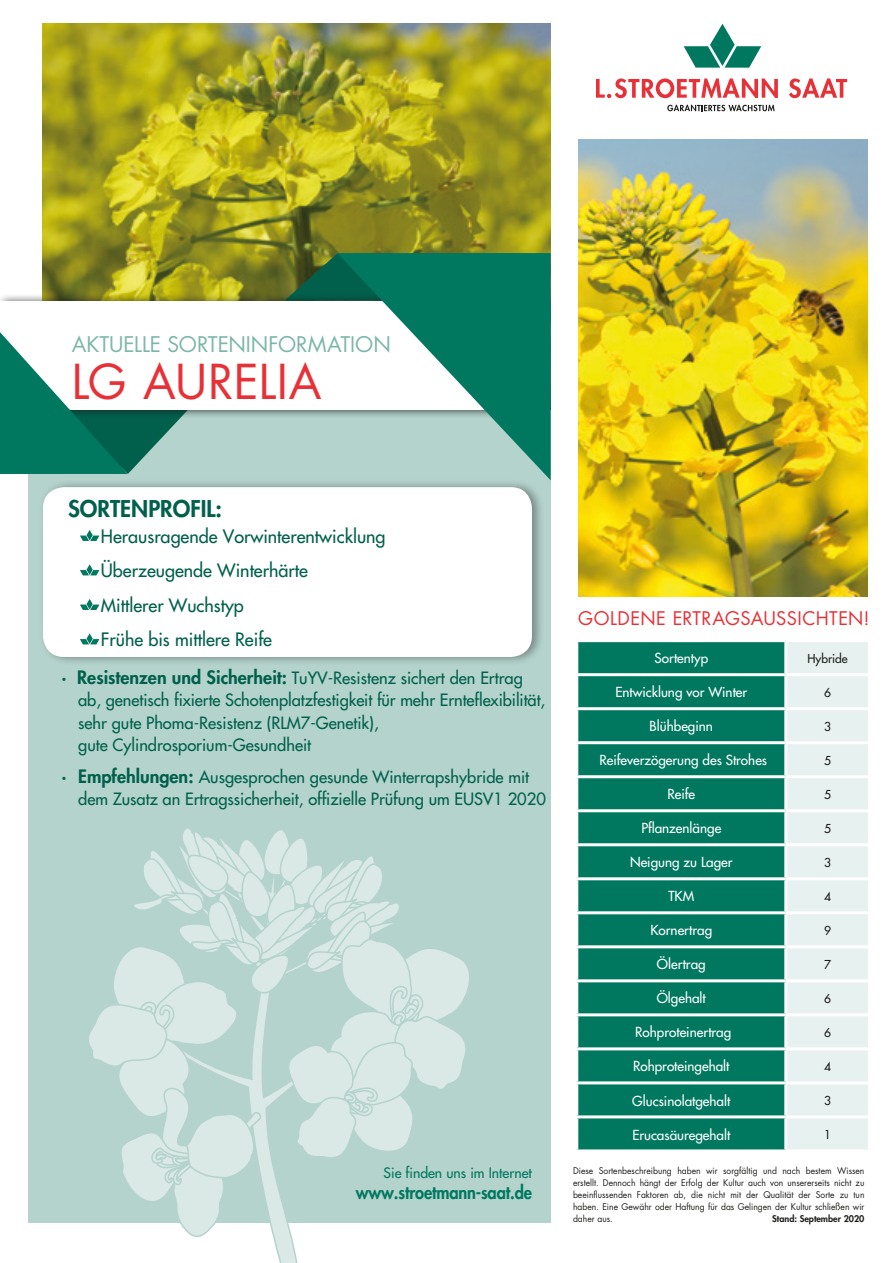
<style>
.page{position:relative;width:893px;height:1263px;background:#fff}
.page>*{position:absolute;margin:0;border:0;box-sizing:border-box;transform-origin:0 0}
.t1{font:46.8px "Futura Std";color:#e73137}
.t2{font:800 22.5px "Futura Std";color:#00604c}
.t3{font:21px "Futura Std";color:#7db6a9}
.t4{font:18.3px "Futura Std";letter-spacing:.025em;color:#e73137}
.t5{font:500 18px/34.5px "Futura Std";color:#00604c}
.t6{font:800 18px "Futura Std";letter-spacing:-.01em;color:#007860;scale:.91 1}
.t7{font:500 16.5px/22.5px "Futura Std";color:#00604c}
.t8{font:500 13.95px "Futura Std";color:#007860}
.t9{font:500 13.5px "Futura Std";color:#fff}
.t10{font:500 12px "Futura Std";color:#1d1d1b}
.t11{font:9px/12px "Futura Std";color:#1d1d1b;text-align:justify;scale:.95 1}
.t12{font:800 9px "Futura Std";color:#1d1d1b}
.s1{font-weight:800;font-size:18px}
</style>
<div class="page">
<div style="left:28px;top:391px;width:523px;height:831px;background:#b4d3cc"></div>
<img style="left:43px;top:24px;width:508px;height:268px">
<svg style="left:284px;top:253px;width:53px;height:39px;background:#396231"></svg>
<div style="left:0;top:292px;width:531px;height:126px;background:#1d1d1b;opacity:.75"></div>
<div style="left:0;top:301px;width:519px;height:109px;background:#fff"></div>
<div style="left:39px;top:479px;width:505px;height:186px;background:#1d1d1b;opacity:.4"></div>
<div style="left:43px;top:487px;width:489px;height:170px;background:#fff;border-radius:21px"></div>
<svg style="left:337px;top:253px;width:214px;height:227px;fill:#007860"></svg>
<svg style="left:0;top:332px;width:188px;height:142px"></svg>
<svg style="left:80px;top:530px;width:19px;height:11px"></svg>
<svg style="left:80px;top:564px;width:19px;height:11px"></svg>
<svg style="left:80px;top:599px;width:19px;height:11px"></svg>
<svg style="left:80px;top:633px;width:19px;height:11px"></svg>
<div style="left:578px;top:642px;width:206px;height:507px;background:#007860"></div>
<div style="left:787px;top:642px;width:81px;height:507px;background:#e7f1ef"></div>
<hr style="left:575px;top:673px;width:211px;height:3px;background:#fff">
<hr style="left:786px;top:673px;width:85px;height:3px;background:#fff">
<hr style="left:575px;top:707px;width:211px;height:3px;background:#fff">
<hr style="left:786px;top:707px;width:85px;height:3px;background:#fff">
<hr style="left:575px;top:741px;width:211px;height:3px;background:#fff">
<hr style="left:786px;top:741px;width:85px;height:3px;background:#fff">
<hr style="left:575px;top:775px;width:211px;height:3px;background:#fff">
<hr style="left:786px;top:775px;width:85px;height:3px;background:#fff">
<hr style="left:575px;top:809px;width:211px;height:3px;background:#fff">
<hr style="left:786px;top:809px;width:85px;height:3px;background:#fff">
<hr style="left:575px;top:843px;width:211px;height:3px;background:#fff">
<hr style="left:786px;top:843px;width:85px;height:3px;background:#fff">
<hr style="left:575px;top:877px;width:211px;height:3px;background:#fff">
<hr style="left:786px;top:877px;width:85px;height:3px;background:#fff">
<hr style="left:575px;top:911px;width:211px;height:3px;background:#fff">
<hr style="left:786px;top:911px;width:85px;height:3px;background:#fff">
<hr style="left:575px;top:945px;width:211px;height:3px;background:#fff">
<hr style="left:786px;top:945px;width:85px;height:3px;background:#fff">
<hr style="left:575px;top:979px;width:211px;height:3px;background:#fff">
<hr style="left:786px;top:979px;width:85px;height:3px;background:#fff">
<hr style="left:575px;top:1013px;width:211px;height:3px;background:#fff">
<hr style="left:786px;top:1013px;width:85px;height:3px;background:#fff">
<hr style="left:575px;top:1047px;width:211px;height:3px;background:#fff">
<hr style="left:786px;top:1047px;width:85px;height:3px;background:#fff">
<hr style="left:575px;top:1081px;width:211px;height:3px;background:#fff">
<hr style="left:786px;top:1081px;width:85px;height:3px;background:#fff">
<hr style="left:575px;top:1115px;width:211px;height:3px;background:#fff">
<hr style="left:786px;top:1115px;width:85px;height:3px;background:#fff">
<svg style="left:83px;top:828px;width:394px;height:417px"></svg>
<svg style="left:596px;top:78px;width:182px;height:20px"></svg>
<svg style="left:789px;top:78px;width:58px;height:20px"></svg>
<svg style="left:667px;top:105px;width:108px;height:6px"></svg>
<svg style="left:684px;top:24px;width:77px;height:44px"></svg>
<img style="left:578px;top:139px;width:290px;height:457px">
<p class="t3" style="left:72px;top:331px;width:321px">Aktuelle Sorteninformation</p>
<h1 class="t1" style="left:72px;top:352px;width:126px">LG AURELI</h1>
<h1 class="t1" style="left:289px;top:352px;width:34px">A</h1>
<h2 class="t2" style="left:68px;top:495px;width:155px">SORTENPROFIL:</h2>
<p class="t5" style="left:101px;top:519px;width:286px">Herausragende Vorwinterentwicklung<br>Überzeugende Winterhärte<br>Mittlerer Wuchstyp<br>Frühe bis mittlere Reife</p>
<p class="t7" style="left:78px;top:666px;width:469px;text-indent:-17px"><span class="s1">· Resistenzen und Sicherheit:</span> TuYV-Resistenz sichert den Ertrag ab, genetisch fixierte Schotenplatzfestigkeit für mehr Ernteflexibilität, sehr gute Phoma-Resistenz (RLM7-Genetik),<br>gute Cylindrosporium-Gesundheit</p>
<p class="t7" style="left:78px;top:765px;width:469px;text-indent:-17px"><span class="s1">· Empfehlungen:</span> Ausgesprochen gesunde Winterrapshybride mit dem Zusatz an Ertragssicherheit, offizielle Prüfung um EUSV1 2020</p>
<p class="t8" style="left:384px;top:1164px;width:150px">Sie finden uns im Internet</p>
<p class="t6" style="left:356px;top:1181px;width:195px">www.stroetmann-saat.de</p>
<p class="t4" style="left:578px;top:607px;width:148px">goldene Ertragsa</p>
<p class="t4" style="left:763px;top:607px;width:108px">ussicHten!</p>
<p class="t9" style="left:654px;top:650px;width:55px">Sortentyp</p>
<p class="t10" style="left:807px;top:651px;width:42px">Hybride</p>
<p class="t9" style="left:615px;top:684px;width:133px">Entwicklung vor Winter</p>
<p class="t10" style="left:824px;top:685px;width:8px">6</p>
<p class="t9" style="left:650px;top:718px;width:65px">Blühbeginn</p>
<p class="t10" style="left:824px;top:719px;width:8px">3</p>
<p class="t9" style="left:599px;top:752px;width:169px">Reifeverzögerung des Strohes</p>
<p class="t10" style="left:824px;top:753px;width:8px">5</p>
<p class="t9" style="left:667px;top:786px;width:29px">Reife</p>
<p class="t10" style="left:824px;top:787px;width:8px">5</p>
<p class="t9" style="left:641px;top:820px;width:81px">Pflanzenlänge</p>
<p class="t10" style="left:824px;top:821px;width:8px">5</p>
<p class="t9" style="left:630px;top:854px;width:104px">Neigung zu Lager</p>
<p class="t10" style="left:824px;top:855px;width:8px">3</p>
<p class="t9" style="left:668px;top:888px;width:27px">TKM</p>
<p class="t10" style="left:824px;top:889px;width:8px">4</p>
<p class="t9" style="left:650px;top:922px;width:63px">Kornertrag</p>
<p class="t10" style="left:824px;top:923px;width:8px">9</p>
<p class="t9" style="left:657px;top:956px;width:50px">Ölertrag</p>
<p class="t10" style="left:824px;top:957px;width:8px">7</p>
<p class="t9" style="left:657px;top:990px;width:51px">Ölgehalt</p>
<p class="t10" style="left:824px;top:991px;width:8px">6</p>
<p class="t9" style="left:635px;top:1024px;width:98px">Rohproteinertrag</p>
<p class="t10" style="left:824px;top:1025px;width:8px">6</p>
<p class="t9" style="left:633px;top:1058px;width:98px">Rohproteingehalt</p>
<p class="t10" style="left:824px;top:1059px;width:8px">4</p>
<p class="t9" style="left:632px;top:1092px;width:99px">Glucsinolatgehalt</p>
<p class="t10" style="left:824px;top:1093px;width:8px">3</p>
<p class="t9" style="left:632px;top:1126px;width:99px">Erucasäuregehalt</p>
<p class="t10" style="left:824px;top:1127px;width:8px">1</p>
<p class="t11" style="left:573px;top:1164px;width:308px">Diese Sortenbeschreibung haben wir sorgfältig und nach bestem Wissen erstellt. Dennoch hängt der Erfolg der Kultur auch von unsererseits nicht zu beeinflussenden Faktoren ab, die nicht mit der Qualität der Sorte zu tun haben. Eine Gewähr oder Haftung für das Gelingen der Kultur schließen wir daher aus.</p>
<p class="t12" style="left:772px;top:1213px;width:94px">Stand: September 2020</p>
</div>
